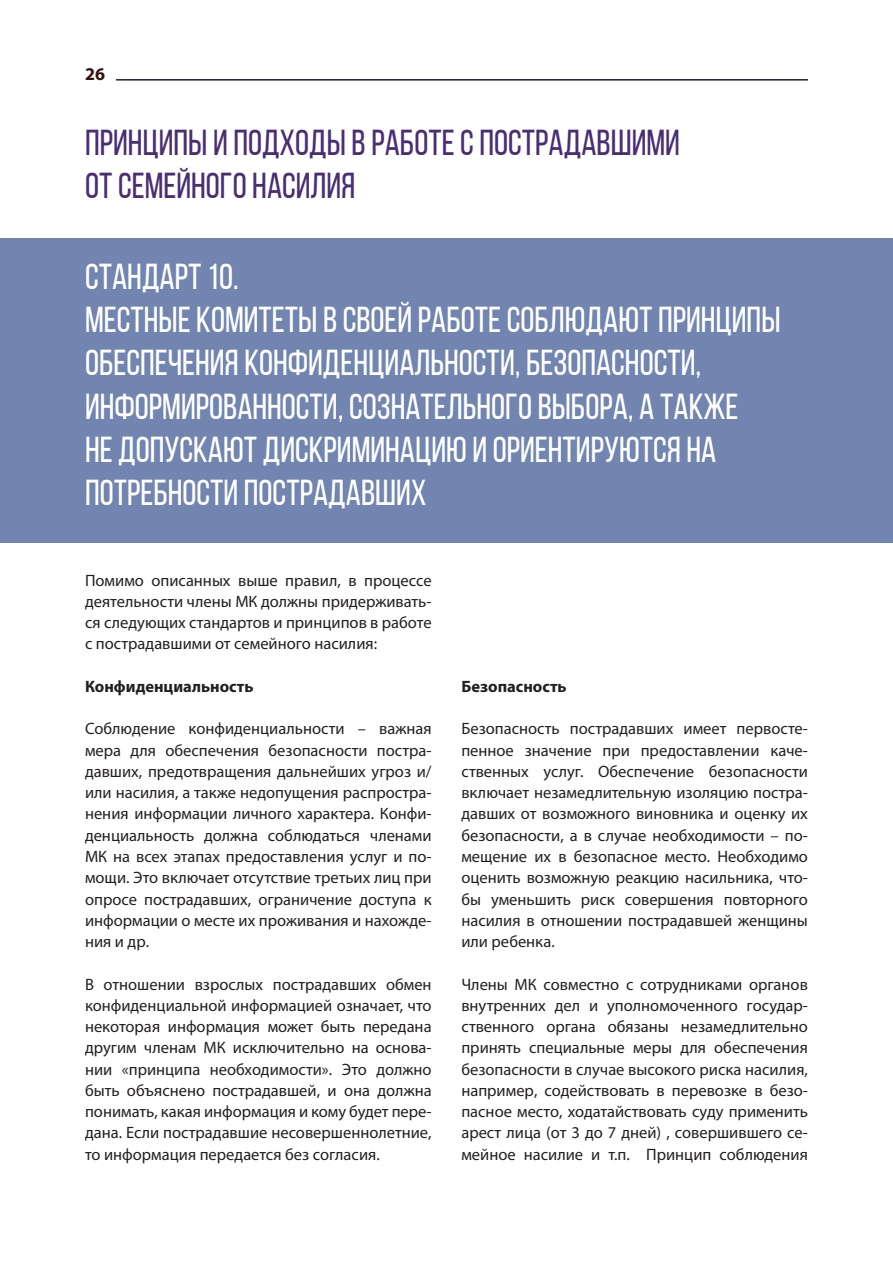
<style>
.page{position:relative;width:893px;height:1263px;background:#fff}
.page>*{position:absolute;margin:0;border:0;box-sizing:border-box;transform-origin:0 0}
.t1{font:36px/43.2px "Bebas Neue";color:#fff}
.t2{font:36px "Bebas Neue";color:#492e73}
.t3{font:700 18px "Myriad Pro";color:#341312}
.Стиль_абзаца_1{font:16.5px/21.3px "Myriad Pro";color:#231f20;text-align:justify}
.Стиль_абзаца_1-2{font:700 16.5px "Myriad Pro";color:#231f20}
</style>
<div class="page">
<hr style="left:116px;top:79px;width:692px;height:2px;background:#1f1741">
<div style="left:0;top:238px;width:893px;height:304px;background:#7185b0"></div>
<p class="t3" style="left:85px;top:62px;width:21px">26</p>
<p class="t2" style="left:85px;top:123px;width:596px">Принципы и подходы в работе с пострадавшими</p>
<p class="t2" style="left:85px;top:166px;width:272px">от семейного насилия</p>
<p class="t1" style="left:85px;top:255px;width:155px">Стандарт 10.</p>
<p class="t1" style="left:85px;top:298px;width:697px">Местные комитеты в своей работе соблюдают принципы обеспечения конфиденциальности, безопасности, информированности, сознательного выбора, а также<br>не допускают дискриминацию и ориентируются на потребности пострадавших</p>
<p class="Стиль_абзаца_1" style="left:85px;top:569px;width:348px">Помимо описанных выше правил, в процессе деятельности члены МК должны придерживать&shy;ся следующих стандартов и принципов в работе с пострадавшими от семейного насилия:</p>
<p class="Стиль_абзаца_1-2" style="left:85px;top:675px;width:170px">Конфиденциальность</p>
<p class="Стиль_абзаца_1" style="left:85px;top:718px;width:348px">Соблюдение конфиденциальности – важная мера для обеспечения безопасности постра&shy;давших, предотвращения дальнейших угроз и/ или насилия, а также недопущения распростра&shy;нения информации личного характера. Конфи&shy;денциальность должна соблюдаться членами МК на всех этапах предоставления услуг и по&shy;мощи. Это включает отсутствие третьих лиц при опросе пострадавших, ограничение доступа к информации о месте их проживания и нахожде&shy;ния и др.</p>
<p class="Стиль_абзаца_1" style="left:85px;top:973px;width:348px">В отношении взрослых пострадавших обмен конфиденциальной информацией означает, что некоторая информация может быть передана другим членам МК исключительно на основа&shy;нии «принципа необходимости». Это должно быть объяснено пострадавшей, и она должна понимать, какая информация и кому будет пере&shy;дана. Если пострадавшие несовершеннолетние, то информация передается без согласия.</p>
<p class="Стиль_абзаца_1-2" style="left:461px;top:675px;width:107px">Безопасность</p>
<p class="Стиль_абзаца_1" style="left:461px;top:718px;width:348px">Безопасность пострадавших имеет первосте&shy;пенное значение при предоставлении каче&shy;ственных услуг. Обеспечение безопасности включает незамедлительную изоляцию постра&shy;давших от возможного виновника и оценку их безопасности, а в случае необходимости – по&shy;мещение их в безопасное место. Необходимо оценить возможную реакцию насильника, что&shy;бы уменьшить риск совершения повторного насилия в отношении пострадавшей женщины или ребенка.</p>
<p class="Стиль_абзаца_1" style="left:461px;top:973px;width:348px">Члены МК совместно с сотрудниками органов внутренних дел и уполномоченного государ&shy;ственного органа обязаны незамедлительно принять специальные меры для обеспечения безопасности в случае высокого риска насилия, например, содействовать в перевозке в безо&shy;пасное место, ходатайствовать суду применить арест лица (от 3 до 7 дней) , совершившего се&shy;мейное насилие и т.п. Принцип соблюдения</p>
</div>
